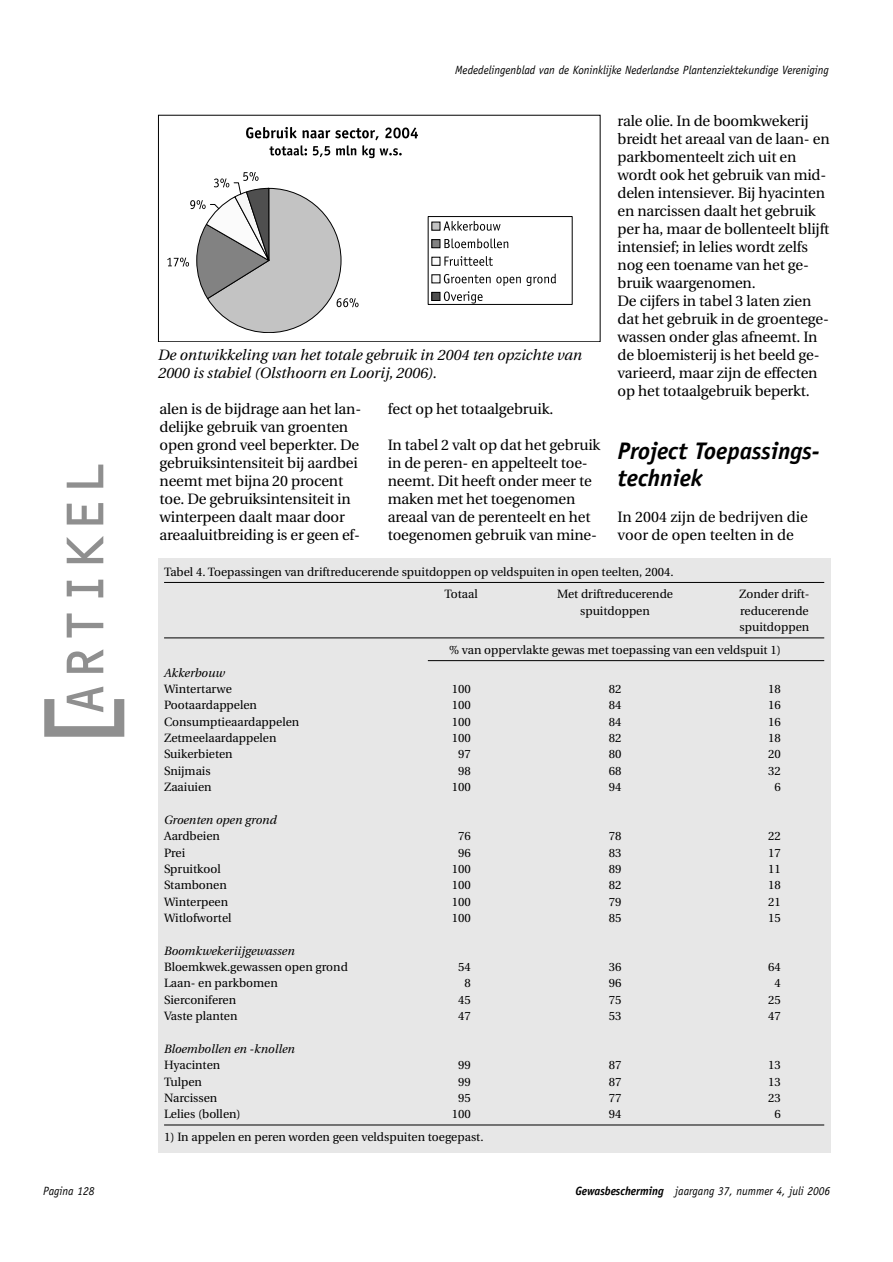
<style>
.page{position:relative;width:893px;height:1262px;background:#fff}
.page>*{position:absolute;margin:0;border:0;box-sizing:border-box;transform-origin:0 0}
.t1{font:108px "OCR C Regular";color:#8f8f8f;scale:.95 1}
.t2{font:54px "OCR C Regular";color:#8f8f8f;scale:.95 1}
.t3{font:italic 700 24px/27px "Officina Sans";color:#000}
.t4{font:15px/18px "Utopia";letter-spacing:-.01em;color:#000}
.t5{font:italic 15px/18px "Utopia";color:#000}
.t6{font:12px/22.8px "Utopia";color:#000}
.t7{font:italic 12px "Officina Sans";color:#000;scale:.95 1}
.t8{font:italic 12px "Utopia";color:#000}
.s1{font-weight:700}
</style>
<div class="page">
<svg style="left:246px;top:127px;width:172px;height:31px"></svg>
<svg style="left:167px;top:172px;width:191px;height:161px"></svg>
<div style="left:428px;top:216px;width:144px;height:88px;border:1px solid #000"></div>
<div style="left:432px;top:222px;width:8px;height:8px;background:#c3c3c3"></div>
<svg style="left:443px;top:221px;width:57px;height:10px"></svg>
<div style="left:432px;top:240px;width:8px;height:8px;background:#828282"></div>
<div style="left:431px;top:239px;width:9px;height:9px;border:1px solid #000"></div>
<svg style="left:444px;top:238px;width:64px;height:10px"></svg>
<div style="left:432px;top:257px;width:8px;height:8px;background:#fbfbfb"></div>
<div style="left:431px;top:257px;width:9px;height:9px;border:1px solid #000"></div>
<svg style="left:444px;top:256px;width:49px;height:10px"></svg>
<div style="left:432px;top:275px;width:8px;height:8px;background:#f6f6f6"></div>
<svg style="left:444px;top:274px;width:46px;height:9px"></svg>
<svg style="left:496px;top:274px;width:60px;height:12px"></svg>
<div style="left:432px;top:292px;width:8px;height:8px;background:#4f4f4f"></div>
<div style="left:431px;top:292px;width:9px;height:9px;border:1px solid #000"></div>
<svg style="left:444px;top:291px;width:38px;height:12px"></svg>
<div style="left:158px;top:558px;width:672px;height:594px;background:#e7e7e7"></div>
<hr style="left:164px;top:582px;width:660px;height:1px;background:#000">
<hr style="left:164px;top:637px;width:660px;height:1px;background:#000">
<hr style="left:428px;top:660px;width:396px;height:1px;background:#000">
<hr style="left:164px;top:1124px;width:660px;height:1px;background:#000">
<p class="t7" style="left:455px;top:66px;width:394px">Mededelingenblad van de Koninklijke Nederlandse Plantenziektekundige Vereniging</p>
<h2 class="t2" style="left:66px;top:718px;width:274px;rotate:-90deg">ARTIKEL</h2>
<h1 class="t1" style="left:51px;top:754px;width:79px;rotate:-90deg">[</h1>
<p class="t5" style="left:158px;top:349px;width:425px">De ontwikkeling van het totale gebruik in 2004 ten opzichte van<br>2000 is stabiel (Olsthoorn en Loorij, 2006).</p>
<p class="t4" style="left:159px;top:401px;width:203px">alen is de bijdrage aan het lan&shy;delijke gebruik van groenten open grond veel beperkter. De gebruiksintensiteit bij aardbei neemt met bijna 20 procent toe. De gebruiksintensiteit in winterpeen daalt maar door areaaluitbreiding is er geen ef-</p>
<p class="t4" style="left:388px;top:401px;width:167px">fect op het totaalgebruik.</p>
<p class="t4" style="left:388px;top:437px;width:214px">In tabel 2 valt op dat het gebruik in de peren- en appelteelt toe&shy;neemt. Dit heeft onder meer te maken met het toegenomen areaal van de perenteelt en het toegenomen gebruik van mine-</p>
<p class="t4" style="left:617px;top:113px;width:214px">rale olie. In de boomkwekerij breidt het areaal van de laan- en parkbomenteelt zich uit en wordt ook het gebruik van mid&shy;delen intensiever. Bij hyacinten en narcissen daalt het gebruik per ha, maar de bollenteelt blijft intensief; in lelies wordt zelfs nog een toename van het ge&shy;bruik waargenomen.<br>De cijfers in tabel 3 laten zien dat het gebruik in de groentege&shy;wassen onder glas afneemt. In de bloemisterij is het beeld ge&shy;varieerd, maar zijn de effecten op het totaalgebruik beperkt.</p>
<h3 class="t3" style="left:617px;top:440px;width:204px">Project Toepassings&shy;techniek</h3>
<p class="t4" style="left:617px;top:509px;width:192px">In 2004 zijn de bedrijven die voor de open teelten in de</p>
<p class="t6" style="left:444px;top:561px;width:230px;text-indent:-280px">Tabel 4. Toepassingen van driftreducerende spuitdoppen op veldspuiten in open teelten, 2004.<br>Totaal</p>
<p class="t6" style="left:557px;top:584px;width:117px">Met driftreducerende</p>
<p class="t6" style="left:739px;top:584px;width:72px">Zonder drift-</p>
<p class="t6" style="left:580px;top:600px;width:71px">spuitdoppen</p>
<p class="t6" style="left:739px;top:603px;width:71px;line-height:16.4px">reducerende spuitdoppen</p>
<p class="t6" style="left:449px;top:639px;width:333px">% van oppervlakte gewas met toepassing van een veldspuit 1)</p>
<p class="t8" style="left:164px;top:668px;width:62px">Akkerbouw</p>
<p class="t6" style="left:164px;top:678px;width:69px">Wintertarwe</p>
<p class="t6" style="left:451px;top:678px;width:21px">100</p>
<p class="t6" style="left:608px;top:678px;width:14px">82</p>
<p class="t6" style="left:768px;top:678px;width:14px">18</p>
<p class="t6" style="left:164px;top:695px;width:94px">Pootaardappelen</p>
<p class="t6" style="left:451px;top:695px;width:21px">100</p>
<p class="t6" style="left:608px;top:695px;width:14px">84</p>
<p class="t6" style="left:768px;top:695px;width:14px">16</p>
<p class="t6" style="left:164px;top:711px;width:137px">Consumptieaardappelen</p>
<p class="t6" style="left:451px;top:711px;width:21px">100</p>
<p class="t6" style="left:608px;top:711px;width:14px">84</p>
<p class="t6" style="left:768px;top:711px;width:14px">16</p>
<p class="t6" style="left:164px;top:727px;width:114px">Zetmeelaardappelen</p>
<p class="t6" style="left:451px;top:727px;width:21px">100</p>
<p class="t6" style="left:608px;top:727px;width:14px">82</p>
<p class="t6" style="left:768px;top:727px;width:14px">18</p>
<p class="t6" style="left:164px;top:744px;width:70px">Suikerbieten</p>
<p class="t6" style="left:458px;top:744px;width:14px">97</p>
<p class="t6" style="left:608px;top:744px;width:14px">80</p>
<p class="t6" style="left:768px;top:744px;width:14px">20</p>
<p class="t6" style="left:164px;top:760px;width:48px">Snijmais</p>
<p class="t6" style="left:458px;top:760px;width:14px">98</p>
<p class="t6" style="left:608px;top:760px;width:14px">68</p>
<p class="t6" style="left:768px;top:760px;width:14px">32</p>
<p class="t6" style="left:164px;top:777px;width:49px">Zaaiuien</p>
<p class="t6" style="left:451px;top:777px;width:21px">100</p>
<p class="t6" style="left:608px;top:777px;width:14px">94</p>
<p class="t6" style="left:774px;top:777px;width:8px">6</p>
<p class="t8" style="left:164px;top:815px;width:114px">Groenten open grond</p>
<p class="t6" style="left:164px;top:826px;width:57px">Aardbeien</p>
<p class="t6" style="left:458px;top:826px;width:14px">76</p>
<p class="t6" style="left:608px;top:826px;width:14px">78</p>
<p class="t6" style="left:768px;top:826px;width:14px">22</p>
<p class="t6" style="left:164px;top:842px;width:23px">Prei</p>
<p class="t6" style="left:458px;top:842px;width:14px">96</p>
<p class="t6" style="left:608px;top:842px;width:14px">83</p>
<p class="t6" style="left:768px;top:842px;width:14px">17</p>
<p class="t6" style="left:164px;top:858px;width:58px">Spruitkool</p>
<p class="t6" style="left:451px;top:858px;width:21px">100</p>
<p class="t6" style="left:608px;top:858px;width:14px">89</p>
<p class="t6" style="left:768px;top:858px;width:14px">11</p>
<p class="t6" style="left:164px;top:875px;width:64px">Stambonen</p>
<p class="t6" style="left:451px;top:875px;width:21px">100</p>
<p class="t6" style="left:608px;top:875px;width:14px">82</p>
<p class="t6" style="left:768px;top:875px;width:14px">18</p>
<p class="t6" style="left:164px;top:891px;width:66px">Winterpeen</p>
<p class="t6" style="left:451px;top:891px;width:21px">100</p>
<p class="t6" style="left:608px;top:891px;width:14px">79</p>
<p class="t6" style="left:768px;top:891px;width:14px">21</p>
<p class="t6" style="left:164px;top:907px;width:69px">Witlofwortel</p>
<p class="t6" style="left:451px;top:907px;width:21px">100</p>
<p class="t6" style="left:608px;top:907px;width:14px">85</p>
<p class="t6" style="left:768px;top:907px;width:14px">15</p>
<p class="t8" style="left:164px;top:946px;width:132px">Boomkwekeriijgewassen</p>
<p class="t6" style="left:164px;top:956px;width:185px">Bloemkwek.gewassen open grond</p>
<p class="t6" style="left:458px;top:956px;width:14px">54</p>
<p class="t6" style="left:608px;top:956px;width:14px">36</p>
<p class="t6" style="left:768px;top:956px;width:14px">64</p>
<p class="t6" style="left:164px;top:973px;width:115px">Laan- en parkbomen</p>
<p class="t6" style="left:464px;top:973px;width:8px">8</p>
<p class="t6" style="left:608px;top:973px;width:14px">96</p>
<p class="t6" style="left:774px;top:973px;width:8px">4</p>
<p class="t6" style="left:164px;top:989px;width:74px">Sierconiferen</p>
<p class="t6" style="left:458px;top:989px;width:14px">45</p>
<p class="t6" style="left:608px;top:989px;width:14px">75</p>
<p class="t6" style="left:768px;top:989px;width:14px">25</p>
<p class="t6" style="left:164px;top:1005px;width:75px">Vaste planten</p>
<p class="t6" style="left:458px;top:1005px;width:14px">47</p>
<p class="t6" style="left:608px;top:1005px;width:14px">53</p>
<p class="t6" style="left:768px;top:1005px;width:14px">47</p>
<p class="t8" style="left:164px;top:1044px;width:132px">Bloembollen en -knollen</p>
<p class="t6" style="left:164px;top:1054px;width:58px">Hyacinten</p>
<p class="t6" style="left:458px;top:1054px;width:14px">99</p>
<p class="t6" style="left:608px;top:1054px;width:14px">87</p>
<p class="t6" style="left:768px;top:1054px;width:14px">13</p>
<p class="t6" style="left:164px;top:1071px;width:39px">Tulpen</p>
<p class="t6" style="left:458px;top:1071px;width:14px">99</p>
<p class="t6" style="left:608px;top:1071px;width:14px">87</p>
<p class="t6" style="left:768px;top:1071px;width:14px">13</p>
<p class="t6" style="left:164px;top:1087px;width:55px">Narcissen</p>
<p class="t6" style="left:458px;top:1087px;width:14px">95</p>
<p class="t6" style="left:608px;top:1087px;width:14px">77</p>
<p class="t6" style="left:768px;top:1087px;width:14px">23</p>
<p class="t6" style="left:164px;top:1104px;width:78px">Lelies (bollen)</p>
<p class="t6" style="left:451px;top:1104px;width:21px">100</p>
<p class="t6" style="left:608px;top:1104px;width:14px">94</p>
<p class="t6" style="left:774px;top:1104px;width:8px">6</p>
<p class="t6" style="left:164px;top:1126px;width:321px">1) In appelen en peren worden geen veldspuiten toegepast.</p>
<p class="t7" style="left:43px;top:1187px;width:55px">Pagina 128</p>
<p class="t7" style="left:575px;top:1187px;width:270px"><span class="s1">Gewasbescherming</span> jaargang 37, nummer 4, juli 2006</p>
</div>
